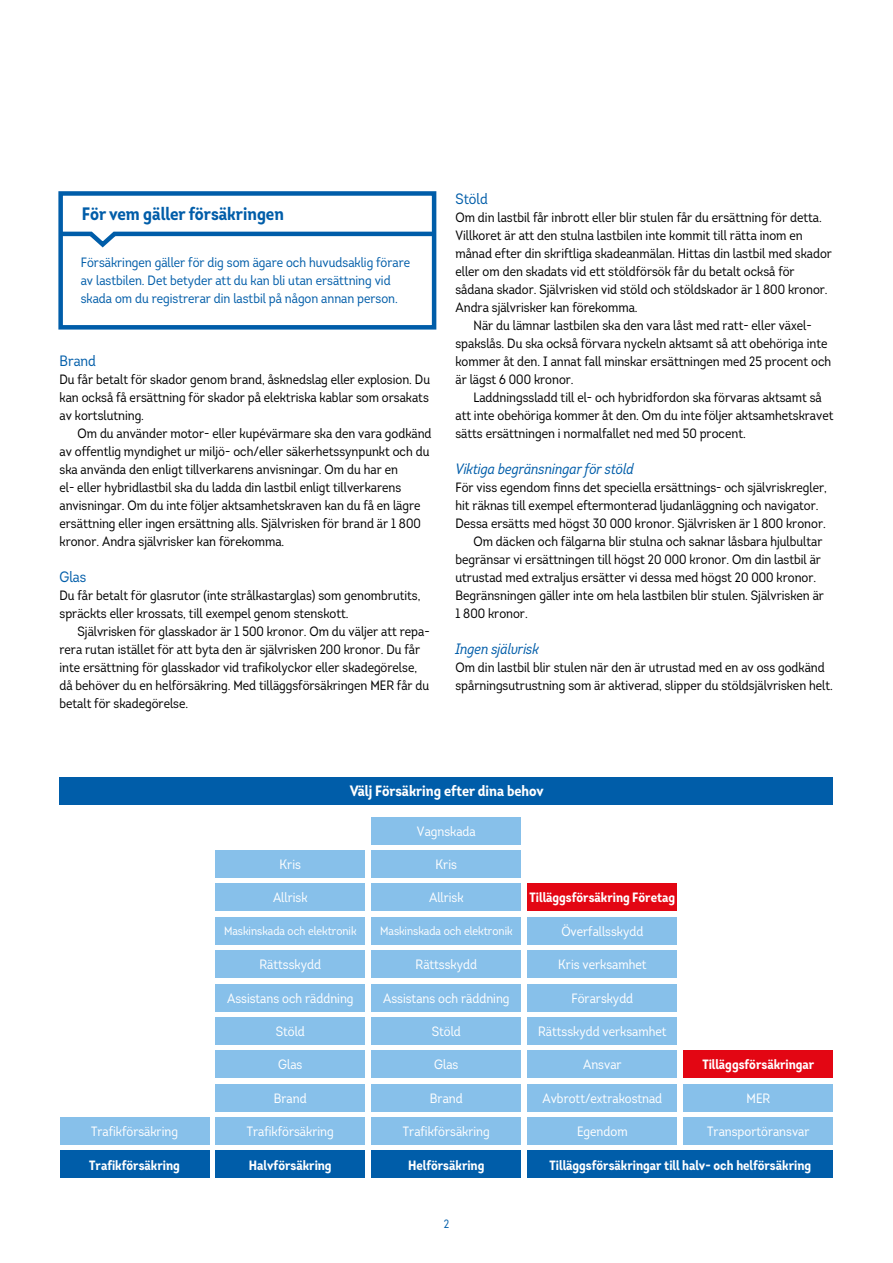
<style>
.page{position:relative;width:893px;height:1263px;background:#fff}
.page>*{position:absolute;margin:0;border:0;box-sizing:border-box;transform-origin:0 0}
.t1{font:700 18px "Intro Cond UDP";color:#005da9}
.t2{font:italic 15px "Intro Cond UDP";color:#005da9}
.t3{font:700 15px "Intro Cond UDP";color:#fff}
.t4{font:15px "Intro Cond UDP";color:#005da9}
.t5{font:13.5px/18px "Intro Cond UDP";color:#000}
.t6{font:13.5px "Intro Cond UDP";color:#fff}
.t7{font:13.5px/18px "Intro Cond UDP";color:#005da9}
.t8{font:700 13.5px "Intro Cond UDP";color:#fff}
.t9{font:12px "Intro Cond UDP";color:#fff}
.t10{font:12px "Intro Cond UDP";color:#005da9}
</style>
<div class="page">
<svg style="left:58px;top:191px;width:379px;height:139px"></svg>
<svg style="left:58px;top:229px;width:379px;height:21px"></svg>
<div style="left:60px;top:777px;width:773px;height:27px;background:#005da9"></div>
<div style="left:60px;top:1117px;width:149px;height:27px;background:#87c0ea"></div>
<div style="left:60px;top:1151px;width:149px;height:27px;background:#005da9"></div>
<div style="left:215px;top:1117px;width:150px;height:27px;background:#87c0ea"></div>
<div style="left:527px;top:1117px;width:150px;height:27px;background:#87c0ea"></div>
<div style="left:215px;top:1084px;width:150px;height:27px;background:#87c0ea"></div>
<div style="left:527px;top:1084px;width:150px;height:27px;background:#87c0ea"></div>
<div style="left:215px;top:1051px;width:150px;height:27px;background:#87c0ea"></div>
<div style="left:527px;top:1051px;width:150px;height:27px;background:#87c0ea"></div>
<div style="left:215px;top:1017px;width:150px;height:27px;background:#87c0ea"></div>
<div style="left:527px;top:1017px;width:150px;height:27px;background:#87c0ea"></div>
<div style="left:215px;top:984px;width:150px;height:27px;background:#87c0ea"></div>
<div style="left:527px;top:984px;width:150px;height:27px;background:#87c0ea"></div>
<div style="left:215px;top:951px;width:150px;height:27px;background:#87c0ea"></div>
<div style="left:527px;top:951px;width:150px;height:27px;background:#87c0ea"></div>
<div style="left:215px;top:917px;width:150px;height:27px;background:#87c0ea"></div>
<div style="left:527px;top:917px;width:150px;height:27px;background:#87c0ea"></div>
<div style="left:215px;top:884px;width:150px;height:27px;background:#87c0ea"></div>
<div style="left:215px;top:850px;width:150px;height:27px;background:#87c0ea"></div>
<div style="left:215px;top:1151px;width:150px;height:27px;background:#005da9"></div>
<div style="left:527px;top:1151px;width:306px;height:27px;background:#005da9"></div>
<div style="left:527px;top:884px;width:150px;height:27px;background:#e30613"></div>
<div style="left:371px;top:1084px;width:150px;height:27px;background:#87c0ea"></div>
<div style="left:683px;top:1084px;width:150px;height:27px;background:#87c0ea"></div>
<div style="left:371px;top:1051px;width:150px;height:27px;background:#87c0ea"></div>
<div style="left:371px;top:1017px;width:150px;height:27px;background:#87c0ea"></div>
<div style="left:371px;top:984px;width:150px;height:27px;background:#87c0ea"></div>
<div style="left:371px;top:951px;width:150px;height:27px;background:#87c0ea"></div>
<div style="left:371px;top:917px;width:150px;height:27px;background:#87c0ea"></div>
<div style="left:371px;top:884px;width:150px;height:27px;background:#87c0ea"></div>
<div style="left:371px;top:850px;width:150px;height:27px;background:#87c0ea"></div>
<div style="left:371px;top:817px;width:150px;height:27px;background:#87c0ea"></div>
<div style="left:371px;top:1117px;width:150px;height:27px;background:#87c0ea"></div>
<div style="left:683px;top:1117px;width:150px;height:27px;background:#87c0ea"></div>
<div style="left:683px;top:1051px;width:150px;height:27px;background:#e30613"></div>
<div style="left:371px;top:1151px;width:150px;height:27px;background:#005da9"></div>
<h1 class="t1" style="left:82px;top:202px;width:203px">För vem gäller försäkringen</h1>
<p class="t7" style="left:81px;top:254px;width:331px">Försäkringen gäller för dig som ägare och huvudsaklig förare av lastbilen. Det betyder att du kan bli utan ersättning vid skada om du registrerar din lastbil på någon annan person.</p>
<p class="t4" style="left:60px;top:351px;width:38px">Brand</p>
<p class="t5" style="left:60px;top:370px;width:372px;text-align:justify">Du får betalt för skador genom brand, åsknedslag eller explosion. Du kan också få ersättning för skador på elektriska kablar som orsakats av kortslutning.</p>
<p class="t5" style="left:60px;top:424px;width:374px;text-indent:18px">Om du använder motor- eller kupévärmare ska den vara godkänd av offentlig myndighet ur miljö- och/eller säkerhetssynpunkt och du ska använda den enligt tillverkarens anvisningar. Om du har en<br>el- eller hybridlastbil ska du ladda din lastbil enligt tillverkarens anvisningar. Om du inte följer aktsamhetskraven kan du få en lägre ersättning eller ingen ersättning alls. Självrisken för brand är 1 800 kronor. Andra självrisker kan förekomma.</p>
<p class="t4" style="left:60px;top:567px;width:28px">Glas</p>
<p class="t5" style="left:60px;top:586px;width:362px">Du får betalt för glasrutor (inte strålkastarglas) som genombrutits, spräckts eller krossats, till exempel genom stenskott.</p>
<p class="t5" style="left:60px;top:622px;width:372px;text-indent:18px">Självrisken för glasskador är 1 500 kronor. Om du väljer att repa&shy;rera rutan istället för att byta den är självrisken 200 kronor. Du får inte ersättning för glasskador vid trafikolyckor eller skadegörelse, då behöver du en helförsäkring. Med tilläggsförsäkringen MER får du betalt för skadegörelse.</p>
<p class="t4" style="left:455px;top:189px;width:34px">Stöld</p>
<p class="t5" style="left:455px;top:208px;width:368px">Om din lastbil får inbrott eller blir stulen får du ersättning för detta.</p>
<p class="t5" style="left:455px;top:226px;width:349px">Villkoret är att den stulna lastbilen inte kommit till rätta inom en</p>
<p class="t5" style="left:455px;top:244px;width:378px">månad efter din skriftliga skadeanmälan. Hittas din lastbil med skador</p>
<p class="t5" style="left:455px;top:262px;width:341px">eller om den skadats vid ett stöldförsök får du betalt också för</p>
<p class="t5" style="left:455px;top:280px;width:374px">sådana skador. Självrisken vid stöld och stöldskador är 1 800 kronor.</p>
<p class="t5" style="left:455px;top:298px;width:184px">Andra självrisker kan förekomma.</p>
<p class="t5" style="left:473px;top:316px;width:340px">När du lämnar lastbilen ska den vara låst med ratt- eller växel-</p>
<p class="t5" style="left:455px;top:334px;width:373px">spakslås. Du ska också förvara nyckeln aktsamt så att obehöriga inte</p>
<p class="t5" style="left:455px;top:352px;width:377px">kommer åt den. I annat fall minskar ersättningen med 25 procent och</p>
<p class="t5" style="left:455px;top:370px;width:120px">är lägst 6 000 kronor.</p>
<p class="t5" style="left:473px;top:388px;width:350px">Laddningssladd till el- och hybridfordon ska förvaras aktsamt så</p>
<p class="t5" style="left:455px;top:406px;width:379px">att inte obehöriga kommer åt den. Om du inte följer aktsamhetskravet</p>
<p class="t5" style="left:455px;top:424px;width:292px">sätts ersättningen i normalfallet ned med 50 procent.</p>
<p class="t2" style="left:455px;top:459px;width:180px">Viktiga begränsningar för stöld</p>
<p class="t5" style="left:455px;top:478px;width:373px">För viss egendom finns det speciella ersättnings- och självriskregler,</p>
<p class="t5" style="left:455px;top:496px;width:365px">hit räknas till exempel eftermonterad ljudanläggning och navigator.</p>
<p class="t5" style="left:455px;top:514px;width:372px">Dessa ersätts med högst 30 000 kronor. Självrisken är 1 800 kronor.</p>
<p class="t5" style="left:473px;top:532px;width:350px">Om däcken och fälgarna blir stulna och saknar låsbara hjulbultar</p>
<p class="t5" style="left:455px;top:550px;width:367px">begränsar vi ersättningen till högst 20 000 kronor. Om din lastbil är</p>
<p class="t5" style="left:455px;top:568px;width:362px">utrustad med extraljus ersätter vi dessa med högst 20 000 kronor.</p>
<p class="t5" style="left:455px;top:586px;width:370px">Begränsningen gäller inte om hela lastbilen blir stulen. Självrisken är</p>
<p class="t5" style="left:455px;top:604px;width:74px">1 800 kronor.</p>
<p class="t2" style="left:455px;top:639px;width:85px">Ingen självrisk</p>
<p class="t5" style="left:455px;top:658px;width:379px">Om din lastbil blir stulen när den är utrustad med en av oss godkänd spårningsutrustning som är aktiverad, slipper du stöldsjälvrisken helt.</p>
<p class="t3" style="left:350px;top:782px;width:195px">Välj Försäkring efter dina behov</p>
<p class="t6" style="left:280px;top:856px;width:23px">Kris</p>
<p class="t6" style="left:273px;top:889px;width:36px">Allrisk</p>
<p class="t6" style="left:417px;top:823px;width:60px">Vagnskada</p>
<p class="t6" style="left:436px;top:856px;width:23px">Kris</p>
<p class="t6" style="left:429px;top:889px;width:36px">Allrisk</p>
<p class="t8" style="left:530px;top:889px;width:147px">Tilläggsförsäkring Företag</p>
<p class="t9" style="left:224px;top:924px;width:134px">Maskinskada och elektronik</p>
<p class="t6" style="left:561px;top:923px;width:84px">Överfallsskydd</p>
<p class="t9" style="left:380px;top:924px;width:134px">Maskinskada och elektronik</p>
<p class="t6" style="left:260px;top:956px;width:63px">Rättsskydd</p>
<p class="t6" style="left:558px;top:956px;width:90px">Kris verksamhet</p>
<p class="t6" style="left:416px;top:956px;width:63px">Rättsskydd</p>
<p class="t6" style="left:227px;top:990px;width:128px">Assistans och räddning</p>
<p class="t6" style="left:571px;top:990px;width:63px">Förarskydd</p>
<p class="t6" style="left:383px;top:990px;width:128px">Assistans och räddning</p>
<p class="t6" style="left:276px;top:1023px;width:31px">Stöld</p>
<p class="t6" style="left:538px;top:1023px;width:130px">Rättsskydd verksamhet</p>
<p class="t6" style="left:432px;top:1023px;width:31px">Stöld</p>
<p class="t6" style="left:278px;top:1056px;width:26px">Glas</p>
<p class="t6" style="left:583px;top:1056px;width:40px">Ansvar</p>
<p class="t6" style="left:434px;top:1056px;width:26px">Glas</p>
<p class="t8" style="left:702px;top:1056px;width:114px">Tilläggsförsäkringar</p>
<p class="t6" style="left:91px;top:1123px;width:88px">Trafikförsäkring</p>
<p class="t8" style="left:89px;top:1156px;width:92px">Trafikförsäkring</p>
<p class="t6" style="left:274px;top:1090px;width:34px">Brand</p>
<p class="t6" style="left:542px;top:1090px;width:121px">Avbrott/extrakostnad</p>
<p class="t6" style="left:430px;top:1090px;width:34px">Brand</p>
<p class="t6" style="left:746px;top:1090px;width:25px">MER</p>
<p class="t6" style="left:247px;top:1123px;width:88px">Trafikförsäkring</p>
<p class="t6" style="left:577px;top:1123px;width:52px">Egendom</p>
<p class="t6" style="left:403px;top:1123px;width:88px">Trafikförsäkring</p>
<p class="t6" style="left:707px;top:1123px;width:104px">Transportöransvar</p>
<p class="t8" style="left:249px;top:1156px;width:84px">Halvförsäkring</p>
<p class="t8" style="left:550px;top:1156px;width:263px">Tilläggsförsäkringar till halv- och helförsäkring</p>
<p class="t8" style="left:408px;top:1156px;width:78px">Helförsäkring</p>
<p class="t10" style="left:444px;top:1217px;width:7px">2</p>
</div>
